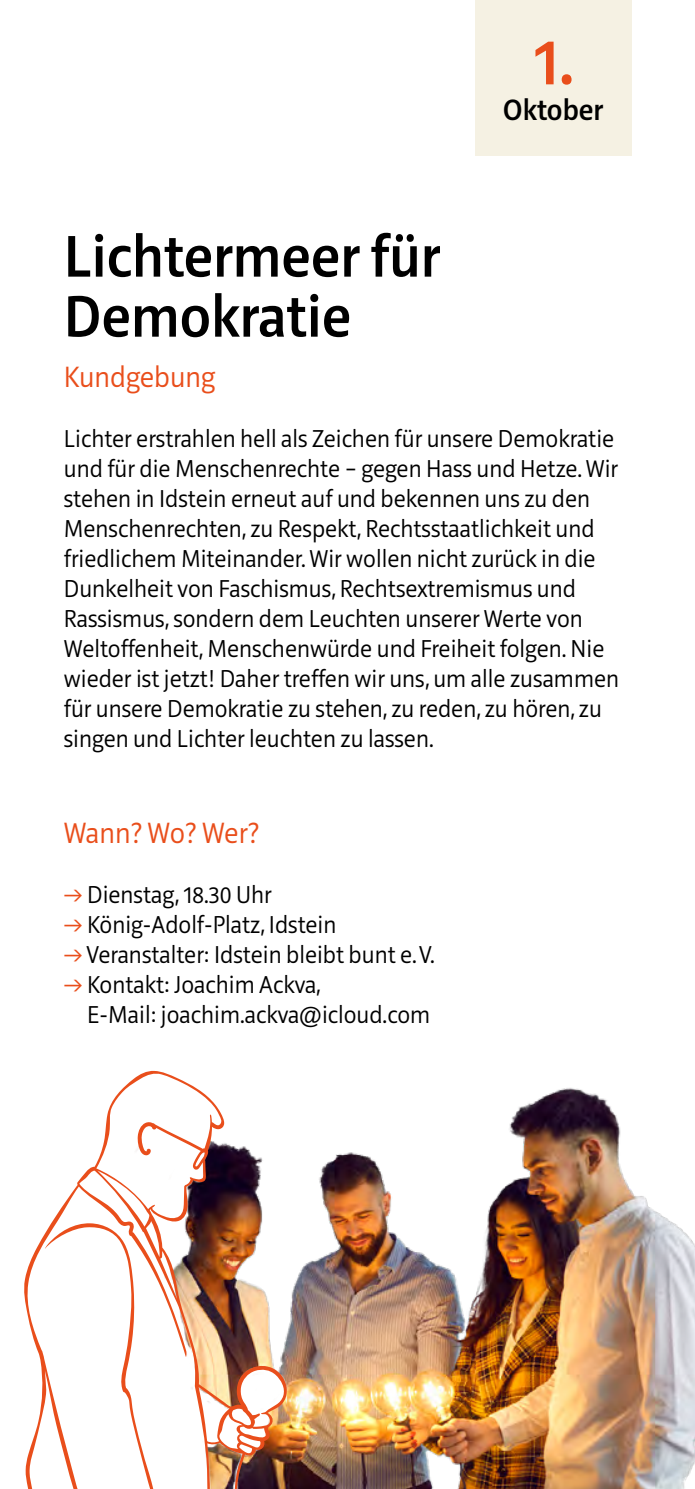
<style>
.page{position:relative;width:695px;height:1489px;background:#fff}
.page>*{position:absolute;margin:0;border:0;box-sizing:border-box;transform-origin:0 0}
.t1{font:500 67.5px "Riga";color:#e94e1b}
.t2{font:500 60px/60px "Riga";color:#000}
.t3{font:300 30px "Riga";color:#e94e1b}
.t4{font:500 30px "Riga";color:#000}
.t5{font:300 25px/30px "Riga";color:#000}
.s1{color:#e94e1b}
</style>
<div class="page">
<div style="left:475px;top:0;width:156px;height:156px;background:#f5f1e3"></div>
<img style="left:288px;top:1088px;width:406px;height:400px">
<img style="left:24px;top:1070px;width:264px;height:418px">
<svg style="left:44px;top:1222px;width:132px;height:266px"></svg>
<h1 class="t1" style="left:533px;top:25px;width:42px">1.</h1>
<p class="t4" style="left:503px;top:94px;width:102px">Oktober</p>
<h2 class="t2" style="left:64px;top:228px;width:378px">Lichtermeer für<br>Demokratie</h2>
<p class="t3" style="left:64px;top:361px;width:153px">Kundgebung</p>
<p class="t5" style="left:64px;top:424px;width:556px">Lichter erstrahlen hell als Zeichen für unsere Demokratie und für die Menschenrechte – gegen Hass und Hetze. Wir stehen in Idstein erneut auf und bekennen uns zu den Menschenrechten, zu Respekt, Rechtsstaatlichkeit und friedlichem Miteinander. Wir wollen nicht zurück in die Dunkelheit von Faschismus, Rechtsextremismus und Rassismus, sondern dem Leuchten unserer Werte von Weltoffenheit, Menschenwürde und Freiheit folgen. Nie wieder ist jetzt! Daher treffen wir uns, um alle zusammen für unsere Demokratie zu stehen, zu reden, zu hören, zu singen und Lichter leuchten zu lassen.</p>
<p class="t3" style="left:64px;top:817px;width:197px">Wann? Wo? Wer?</p>
<p class="t5" style="left:64px;top:880px;width:209px"><span class="s1">→</span> Dienstag, 18.30 Uhr</p>
<p class="t5" style="left:64px;top:910px;width:274px"><span class="s1">→</span> König-Adolf-Platz, Idstein</p>
<p class="t5" style="left:64px;top:940px;width:372px"><span class="s1">→</span> Veranstalter: Idstein bleibt bunt e.V.</p>
<p class="t5" style="left:87px;top:970px;width:344px;text-indent:-23px"><span class="s1">→</span> Kontakt: Joachim Ackva,<br>E-Mail: joachim.ackva@icloud.com</p>
</div>
